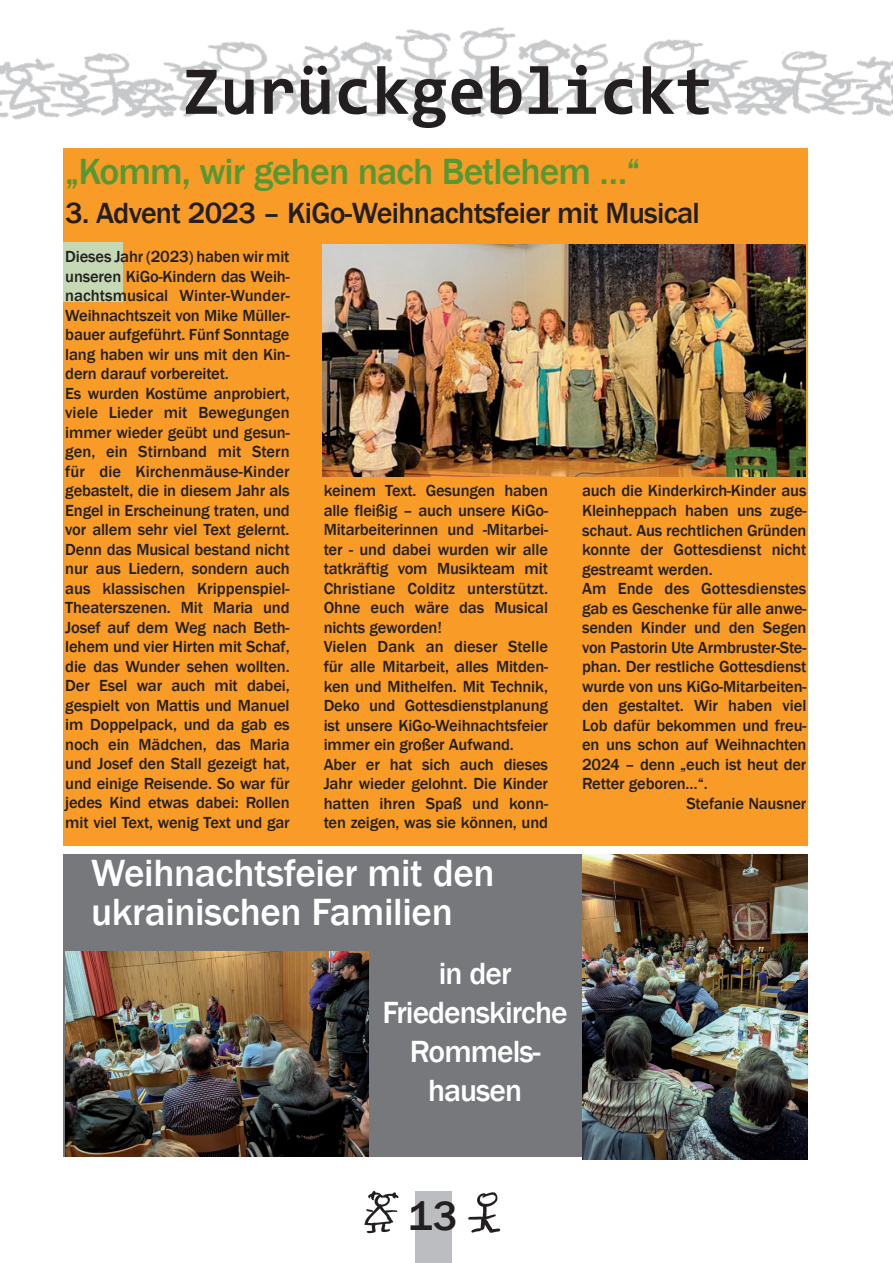
<style>
.page{position:relative;width:893px;height:1263px;background:#fff}
.page>*{position:absolute;margin:0;border:0;box-sizing:border-box;transform-origin:0 0}
.t1{font:700 69px "Consolas";color:#231f20}
.t2{font:500 42px "Franklin Gothic";color:#231f20}
.t3{font:500 39px/39px "Franklin Gothic";letter-spacing:-.01em;color:#fff}
.t4{font:500 37.5px "Franklin Gothic";letter-spacing:-.025em;color:#569834}
.t5{font:500 31.5px/39px "Franklin Gothic";letter-spacing:-.03em;color:#fff;text-align:center}
.t6{font:500 30px "Franklin Gothic";letter-spacing:-.025em;color:#231f20}
.t7{font:500 16.5px/19.5px "Franklin Gothic";letter-spacing:-.01em;color:#231f20}
</style>
<div class="page">
<div style="left:415px;top:1192px;width:37px;height:71px;background:#bcbdc0"></div>
<img style="left:468px;top:1192px;width:33px;height:41px">
<img style="left:364px;top:1191px;width:35px;height:43px">
<div style="left:64px;top:149px;width:744px;height:697px;background:#f89b27"></div>
<img style="left:453px;top:27px;width:438px;height:92px">
<img style="left:0;top:29px;width:453px;height:92px">
<div style="left:63px;top:243px;width:60px;height:59px;background:#c5d9b5"></div>
<img style="left:323px;top:244px;width:482px;height:233px">
<div style="left:64px;top:854px;width:741px;height:303px;background:#76787b"></div>
<img style="left:582px;top:854px;width:226px;height:305px">
<img style="left:65px;top:952px;width:303px;height:205px">
<h1 class="t1" style="left:182px;top:47px;width:533px">Zurückgeblickt</h1>
<h3 class="t4" style="left:65px;top:149px;width:577px">„Komm, wir gehen nach Betlehem …“</h3>
<h3 class="t6" style="left:65px;top:195px;width:636px">3. Advent 2023 – KiGo-Weihnachtsfeier mit Musical</h3>
<p class="t7" style="left:65px;top:247px;width:226px">Dieses Jahr (2023) haben wir mit unseren KiGo-Kindern das Weih&shy;nachtsmusical Winter-Wunder-<br>Weihnachtszeit von Mike Müller&shy;bauer aufgeführt. Fünf Sonntage lang haben wir uns mit den Kin&shy;dern darauf vorbereitet.<br>Es wurden Kostüme anprobiert, viele Lieder mit Bewegungen immer wieder geübt und gesun&shy;gen, ein Stirnband mit Stern für die Kirchenmäuse-Kinder gebastelt, die in diesem Jahr als<br>Engel in Erscheinung traten, und vor allem sehr viel Text gelernt.<br>Denn das Musical bestand nicht nur aus Liedern, sondern auch aus klassischen Krippenspiel-<br>Theaterszenen. Mit Maria und<br>Josef auf dem Weg nach Beth&shy;lehem und vier Hirten mit Schaf, die das Wunder sehen wollten.<br>Der Esel war auch mit dabei, gespielt von Mattis und Manuel im Doppelpack, und da gab es noch ein Mädchen, das Maria und Josef den Stall gezeigt hat, und einige Reisende. So war für jedes Kind etwas dabei: Rollen mit viel Text, wenig Text und gar</p>
<p class="t7" style="left:324px;top:481px;width:226px">keinem Text. Gesungen haben alle fleißig – auch unsere KiGo-<br>Mitarbeiterinnen und -Mitarbei&shy;ter - und dabei wurden wir alle tatkräftig vom Musikteam mit<br>Christiane Colditz unterstützt.<br>Ohne euch wäre das Musical nichts geworden!<br>Vielen Dank an dieser Stelle für alle Mitarbeit, alles Mitden&shy;ken und Mithelfen. Mit Technik,<br>Deko und Gottesdienstplanung ist unsere KiGo-Weihnachtsfeier immer ein großer Aufwand.<br>Aber er hat sich auch dieses<br>Jahr wieder gelohnt. Die Kinder hatten ihren Spaß und konn&shy;ten zeigen, was sie können, und</p>
<p class="t7" style="left:582px;top:481px;width:226px">auch die Kinderkirch-Kinder aus</p>
<p class="t7" style="left:582px;top:501px;width:226px">Kleinheppach haben uns zuge-</p>
<p class="t7" style="left:582px;top:520px;width:226px">schaut. Aus rechtlichen Gründen</p>
<p class="t7" style="left:582px;top:540px;width:226px">konnte der Gottesdienst nicht</p>
<p class="t7" style="left:582px;top:559px;width:132px">gestreamt werden.</p>
<p class="t7" style="left:582px;top:579px;width:226px">Am Ende des Gottesdienstes</p>
<p class="t7" style="left:582px;top:598px;width:226px">gab es Geschenke für alle anwe-</p>
<p class="t7" style="left:582px;top:618px;width:226px">senden Kinder und den Segen</p>
<p class="t7" style="left:582px;top:637px;width:226px">von Pastorin Ute Armbruster-Ste-</p>
<p class="t7" style="left:582px;top:657px;width:226px">phan. Der restliche Gottesdienst</p>
<p class="t7" style="left:582px;top:676px;width:226px">wurde von uns KiGo-Mitarbeiten-</p>
<p class="t7" style="left:582px;top:696px;width:226px">den gestaltet. Wir haben viel</p>
<p class="t7" style="left:582px;top:715px;width:226px">Lob dafür bekommen und freu-</p>
<p class="t7" style="left:582px;top:735px;width:226px">en uns schon auf Weihnachten</p>
<p class="t7" style="left:582px;top:754px;width:226px">2024 – denn „euch ist heut der</p>
<p class="t7" style="left:582px;top:774px;width:127px">Retter geboren…“.</p>
<p class="t7" style="left:686px;top:793px;width:122px">Stefanie Nausner</p>
<h3 class="t3" style="left:91px;top:854px;width:405px">Weihnachtsfeier mit den ukrainischen Familien</h3>
<h3 class="t5" style="left:382px;top:954px;width:187px">in der<br>Friedenskirche<br>Rommels&shy;hausen</h3>
<h2 class="t2" style="left:408px;top:1189px;width:51px">13</h2>
</div>
